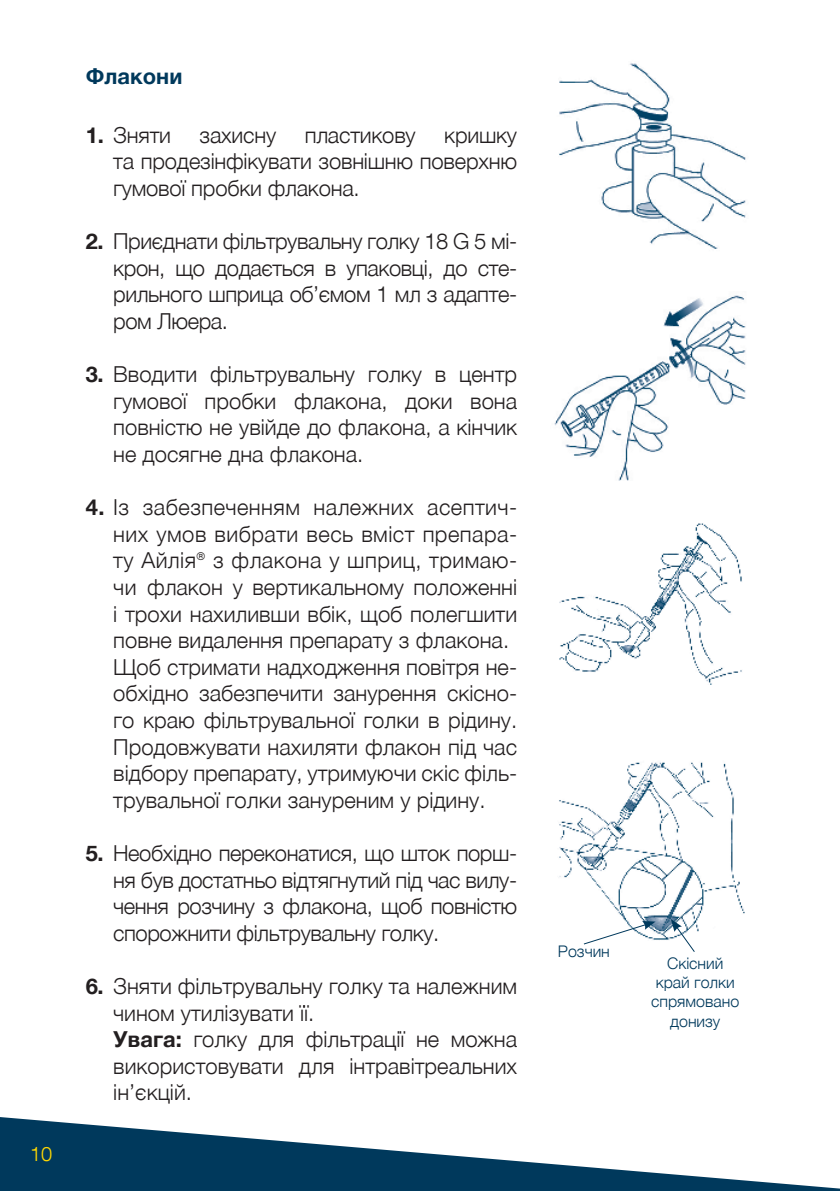
<style>
.page{position:relative;width:840px;height:1191px;background:#fff}
.page>*{position:absolute;margin:0;border:0;box-sizing:border-box;transform-origin:0 0}
.t1{font:300 22px/26.6px "Helvetica Neue LTCYR";color:#231f20;text-align:justify}
.t2{font:700 22px "Helvetica Neue LTCYR";color:#00395c}
.t3{font:300 20px "Helvetica Neue LTCYR";color:#fed702}
.t4{font:300 16px/19.2px "Helvetica Neue LTCYR";color:#00395c;text-align:center}
.s1{font-weight:700}
</style>
<div class="page">
<svg style="left:0;top:1117px;width:839px;height:74px;fill:#00395c"></svg>
<img style="left:559px;top:63px;width:187px;height:186px">
<img style="left:554px;top:295px;width:192px;height:185px">
<img style="left:559px;top:523px;width:183px;height:162px">
<img style="left:559px;top:762px;width:186px;height:178px">
<svg style="left:670px;top:919px;width:25px;height:33px"></svg>
<svg style="left:582px;top:921px;width:73px;height:24px"></svg>
<p class="t3" style="left:30px;top:1143px;width:24px">10</p>
<p class="t2" style="left:86px;top:64px;width:98px">Флакони</p>
<p class="t1" style="left:86px;top:122px;width:87px"><span class="s1">1.</span> Зняти</p>
<p class="t1" style="left:199px;top:122px;width:78px">захисну</p>
<p class="t1" style="left:304px;top:122px;width:112px">пластикову</p>
<p class="t1" style="left:113px;top:122px;width:405px;text-indent:331px">кришку та продезінфікувати зовнішню поверхню гумової пробки флакона.</p>
<p class="t1" style="left:113px;top:228px;width:405px;text-indent:-27px"><span class="s1">2.</span> Приєднати фільтрувальну голку 18 G 5 мі&shy;крон, що додається в упаковці, до сте&shy;рильного шприца об’ємом 1 мл з адапте&shy;ром Люера.</p>
<p class="t1" style="left:113px;top:361px;width:405px;text-indent:-27px"><span class="s1">3.</span> Вводити фільтрувальну голку в центр гумової пробки флакона, доки вона повністю не увійде до флакона, а кінчик не досягне дна флакона.</p>
<p class="t1" style="left:113px;top:494px;width:405px;text-align:left;text-indent:-27px"><span class="s1">4.</span> Із забезпеченням належних асептич&shy;них умов вибрати весь вміст препара&shy;ту Айлія® з флакона у шприц, тримаю&shy;чи флакон у вертикальному положенні і трохи нахиливши вбік, щоб полегшити повне видалення препарату з флакона.<br>Щоб стримати надходження повітря не&shy;обхідно забезпечити занурення скісно&shy;го краю фільтрувальної голки в рідину.<br>Продовжувати нахиляти флакон під час відбору препарату, утримуючи скіс філь&shy;трувальної голки зануреним у рідину.</p>
<p class="t1" style="left:113px;top:840px;width:405px;text-indent:-27px"><span class="s1">5.</span> Необхідно переконатися, що шток порш&shy;ня був достатньо відтягнутий під час вилу&shy;чення розчину з флакона, щоб повністю спорожнити фільтрувальну голку.</p>
<p class="t1" style="left:113px;top:973px;width:405px;text-align:left;text-indent:-27px"><span class="s1">6.</span> Зняти фільтрувальну голку та належним чином утилізувати її.<br><span class="s1">Увага:</span> голку для фільтрації не можна використовувати для інтравітреальних ін’єкцій.</p>
<p class="t4" style="left:557px;top:942px;width:53px">Розчин</p>
<p class="t4" style="left:650px;top:953px;width:90px">Скісний край голки спрямовано донизу</p>
</div>
